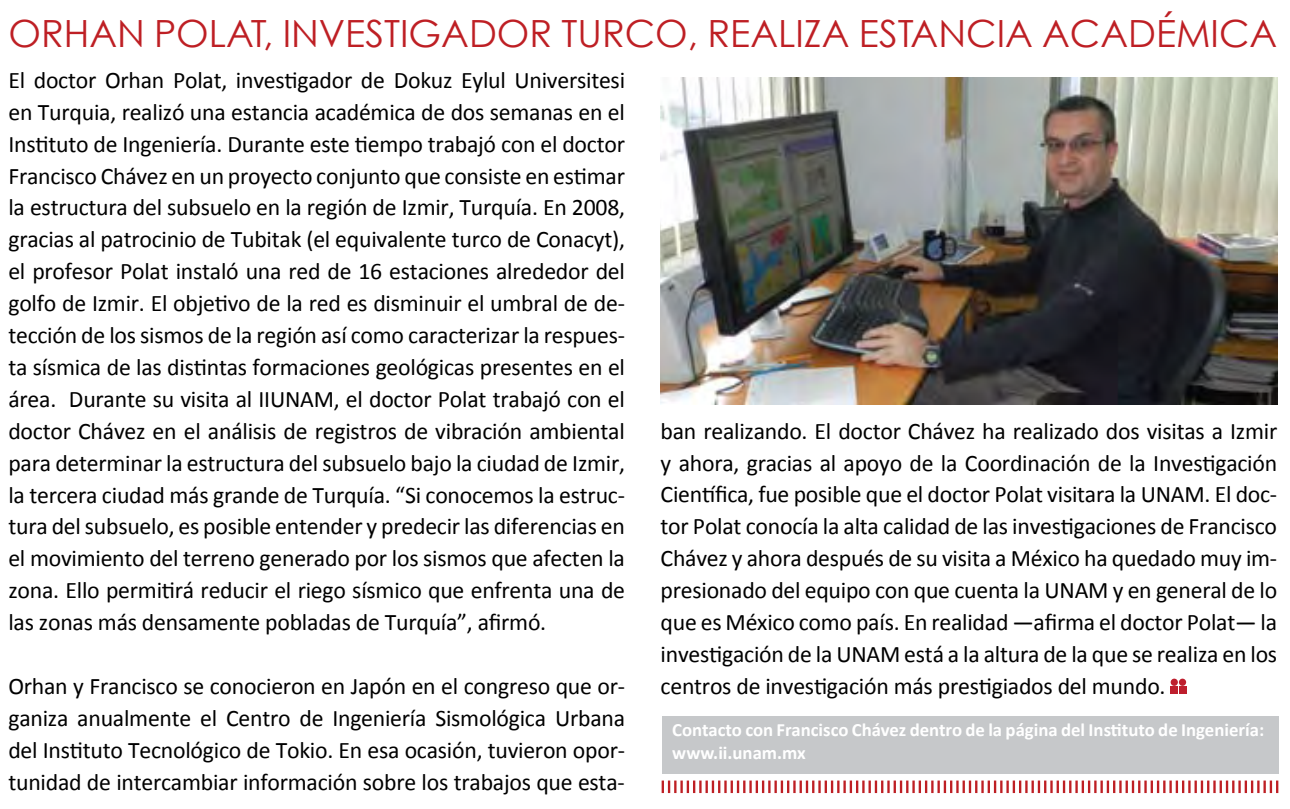
<style>
.page{position:relative;width:1290px;height:809px;background:#fff}
.page>*{position:absolute;margin:0;border:0;box-sizing:border-box;transform-origin:0 0}
.t1{font:37.5px "Weezer Font";color:#be1f24}
.t2{font:23.75px/32px "Calibri";letter-spacing:-.01em;color:#000;text-align:justify}
.t3{font:700 18.75px/22.5px "Calibri";color:#fff}
</style>
<div class="page">
<div style="left:1170px;top:679px;width:8px;height:7px;background:#be1e2d;border-radius:50%"></div>
<div style="left:1179px;top:679px;width:7px;height:7px;background:#be1e2d;border-radius:50%"></div>
<div style="left:1170px;top:686px;width:8px;height:8px;background:#be1e2d"></div>
<div style="left:1179px;top:686px;width:7px;height:8px;background:#be1e2d"></div>
<img style="left:660px;top:78px;width:617px;height:326px">
<div style="left:661px;top:717px;width:617px;height:57px;background:#c6c8ca"></div>
<svg style="left:661px;top:780px;width:617px;height:13px"></svg>
<h1 class="t1" style="left:8px;top:11px;width:1268px">ORHAN POLAT, INVESTIGADOR TURCO, REALIZA ESTANCIA ACADÉMICA</h1>
<p class="t2" style="left:8px;top:63px;width:618px">El doctor O rhan Polat, investigador de Dokuz Eylul U niversitesi en Turquia, realizó una estancia académica de dos semanas en el I nstituto de I ngeniería. Durante este tiempo trabajó con el doctor Francisco Chávez en un proyecto conjunto que consiste en estimar la estructura del subsuelo en la región de Izmir, Turquía. En 2008, gracias al patrocinio de Tubitak (el equivalente turco de Conacyt), el profesor Polat instaló una red de 16 estaciones alrededor del golfo de Izmir. El objetivo de la red es disminuir el umbral de de&shy;tección de los sismos de la región así como caracterizar la respues&shy;ta sísmica de las distintas formaciones geológicas presentes en el área. Durante su visita al IIUNAM</p>
<p class="t2" style="left:8px;top:382px;width:618px;text-indent:325px">, el doctor Polat trabajó con el doctor Chávez en el análisis de registros de vibración ambiental para determinar la estructura del subsuelo bajo la ciudad de Izmir, la tercera ciudad más grande de Turquía. “Si conocemos la estruc&shy;tura del subsuelo, es posible entender y predecir las diferencias en el movimiento del terreno generado por los sismos que afecten la zona. Ello permitirá reducir el riego sísmico que enfrenta una de las zonas más densamente pobladas de Turquía”, afirmó.</p>
<p class="t2" style="left:8px;top:669px;width:618px">Orhan y Francisco se conocieron en Japón en el congreso que or&shy;ganiza anualmente el Centro de I ngeniería Sismológica U rbana del I nstituto Tecnológico de Tokio. En esa ocasión, tuvieron opor&shy;tunidad de intercambiar información sobre los trabajos que esta-</p>
<p class="t2" style="left:660px;top:414px;width:618px">ban realizando. El doctor Chávez ha realizado dos visitas a Izmir y ahora, gracias al apoyo de la Coordinación de la I nvestigación Científica, fue posible que el doctor Polat visitara la UNAM</p>
<p class="t2" style="left:660px;top:477px;width:618px;text-indent:544px">. El doc&shy;tor Polat conocía la alta calidad de las investigaciones de Francisco Chávez y ahora después de su visita a México ha quedado muy im&shy;presionado del equipo con que cuenta la UNAM</p>
<p class="t2" style="left:660px;top:573px;width:618px;text-indent:452px">y en general de lo que es México como país. En realidad —afirma el doctor Polat— la investigación de la UNAM</p>
<p class="t2" style="left:660px;top:637px;width:618px;text-indent:244px">está a la altura de la que se realiza en los centros de investigación más prestigiados del mundo.</p>
<p class="t3" style="left:672px;top:718px;width:593px">Contacto con Francisco Chávez dentro de la página del Instituto de Ingeniería: www.ii.unam.mx</p>
</div>
